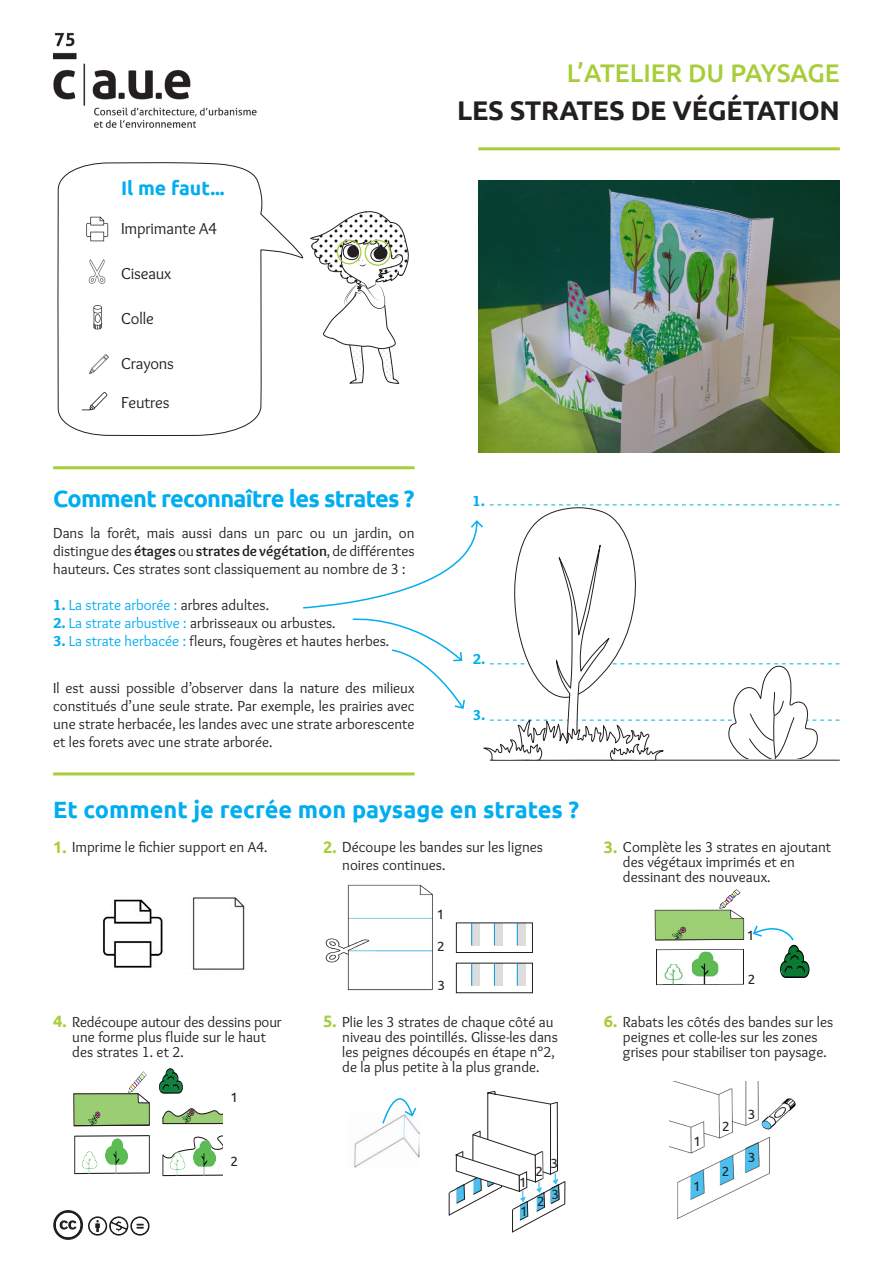
<style>
.page{position:relative;width:893px;height:1263px;background:#fff}
.page>*{position:absolute;margin:0;border:0;box-sizing:border-box;transform-origin:0 0}
.t1{font:700 27px "Ubuntu";letter-spacing:-.01em;color:#231f20}
.t2{font:500 25.5px "Ubuntu";color:#a6ce39}
.t3{font:700 23.55px "Ubuntu";letter-spacing:-.015em;color:#00aeef}
.t4{font:700 19.5px "Ubuntu";color:#00aeef}
.t5{font:16.5px "Overlock";letter-spacing:-.01em;color:#231f20}
.t6{font:15px/18px "Overlock";color:#231f20}
.t7{font:15px "Overlock";color:#00aeef}
.t8{font:900 15px "Overlock";color:#00aeef}
.t9{font:13.5px "Ubuntu";color:#231f20}
.s1{font-weight:700}
.s2{font-weight:900}
.s3{color:#231f20}
.s4{font-weight:900;color:#00aeef}
.s5{color:#00aeef}
.s6{font-family:"Ubuntu";font-weight:700;font-size:16.5px;color:#a6ce39}
</style>
<div class="page">
<img style="left:53px;top:32px;width:204px;height:96px">
<hr style="left:53px;top:466px;width:362px;height:3px;background:#a6ce39">
<hr style="left:478px;top:147px;width:362px;height:3px;background:#a6ce39">
<hr style="left:53px;top:772px;width:362px;height:3px;background:#a6ce39">
<svg style="left:312px;top:211px;width:97px;height:173px"></svg>
<svg style="left:53px;top:1210px;width:97px;height:30px"></svg>
<svg style="left:58px;top:162px;width:254px;height:274px"></svg>
<img style="left:80px;top:257px;width:34px;height:34px">
<img style="left:85px;top:214px;width:25px;height:29px">
<img style="left:81px;top:390px;width:29px;height:21px">
<img style="left:92px;top:305px;width:11px;height:24px">
<img style="left:83px;top:348px;width:28px;height:28px">
<hr style="left:490px;top:760px;width:349px;height:1px;background:#231f20">
<div style="left:456px;top:922px;width:77px;height:31px;border:1px solid #231f20"></div>
<div style="left:456px;top:963px;width:77px;height:30px;border:1px solid #231f20"></div>
<svg style="left:471px;top:923px;width:1px;height:22px"></svg>
<svg style="left:471px;top:963px;width:1px;height:23px"></svg>
<div style="left:472px;top:923px;width:8px;height:22px;background:#dedddd"></div>
<div style="left:472px;top:963px;width:8px;height:23px;background:#dedddd"></div>
<div style="left:494px;top:923px;width:8px;height:22px;background:#dedddd"></div>
<div style="left:494px;top:963px;width:8px;height:23px;background:#dedddd"></div>
<div style="left:517px;top:923px;width:8px;height:22px;background:#dedddd"></div>
<div style="left:517px;top:963px;width:8px;height:23px;background:#dedddd"></div>
<img style="left:325px;top:884px;width:108px;height:107px">
<img style="left:670px;top:1081px;width:126px;height:137px">
<svg style="left:162px;top:1108px;width:61px;height:16px"></svg>
<svg style="left:162px;top:1135px;width:61px;height:41px"></svg>
<hr style="left:74px;top:1136px;width:1px;height:38px;background:#231f20">
<img style="left:193px;top:1140px;width:23px;height:35px">
<svg style="left:159px;top:1068px;width:24px;height:25px"></svg>
<img style="left:168px;top:1153px;width:19px;height:24px">
<svg style="left:74px;top:1172px;width:76px;height:2px"></svg>
<svg style="left:74px;top:1135px;width:76px;height:2px"></svg>
<hr style="left:149px;top:1136px;width:1px;height:37px;background:#231f20">
<img style="left:105px;top:1138px;width:23px;height:35px">
<img style="left:80px;top:1151px;width:19px;height:24px">
<img style="left:129px;top:1071px;width:18px;height:21px">
<svg style="left:73px;top:1093px;width:77px;height:33px;background:#92bc70"></svg>
<hr style="left:656px;top:950px;width:1px;height:35px;background:#231f20">
<svg style="left:656px;top:949px;width:87px;height:1px"></svg>
<hr style="left:743px;top:949px;width:1px;height:35px;background:#231f20">
<img style="left:692px;top:951px;width:26px;height:33px">
<img style="left:664px;top:964px;width:19px;height:22px">
<svg style="left:657px;top:984px;width:87px;height:1px"></svg>
<svg style="left:655px;top:889px;width:89px;height:51px"></svg>
<img style="left:478px;top:181px;width:362px;height:272px">
<svg style="left:753px;top:925px;width:56px;height:53px"></svg>
<img style="left:354px;top:1125px;width:66px;height:43px">
<svg style="left:382px;top:1098px;width:35px;height:27px"></svg>
<svg style="left:449px;top:1091px;width:116px;height:142px"></svg>
<svg style="left:303px;top:504px;width:536px;height:256px"></svg>
<img style="left:102px;top:897px;width:143px;height:73px">
<p class="t2" style="left:567px;top:57px;width:275px">L’ATELIER DU PAYSAGE</p>
<p class="t4" style="left:121px;top:176px;width:105px">Il me faut...</p>
<p class="t5" style="left:121px;top:219px;width:97px">Imprimante A4</p>
<p class="t5" style="left:121px;top:264px;width:52px">Ciseaux</p>
<p class="t5" style="left:121px;top:309px;width:34px">Colle</p>
<p class="t5" style="left:121px;top:354px;width:54px">Crayons</p>
<p class="t5" style="left:121px;top:393px;width:50px">Feutres</p>
<p class="t3" style="left:53px;top:485px;width:363px">Comment reconnaître les strates ?</p>
<p class="t6" style="left:53px;top:524px;width:363px;text-align:justify">Dans la forêt, mais aussi dans un parc ou un jardin, on distingue des <span class="s1">étages</span> ou <span class="s1">strates de végétation</span>, de différentes hauteurs. Ces strates sont classiquement au nombre de 3 :</p>
<p class="t7" style="left:53px;top:596px;width:217px"><span class="s2">1.</span> La strate arborée : <span class="s3">arbres adultes.</span></p>
<p class="t6" style="left:53px;top:614px;width:284px"><span class="s4">2.</span> <span class="s5">La strate arbustive :</span> arbrisseaux ou arbustes.</p>
<p class="t6" style="left:53px;top:632px;width:338px"><span class="s4">3.</span> <span class="s5">La strate herbacée :</span> fleurs, fougères et hautes herbes.</p>
<p class="t6" style="left:53px;top:679px;width:363px;text-align:justify">Il est aussi possible d’observer dans la nature des milieux constitués d’une seule strate. Par exemple, les prairies avec une strate herbacée, les landes avec une strate arborescente et les forets avec une strate arborée.</p>
<p class="t1" style="left:457px;top:94px;width:384px">LES STRATES DE VÉGÉTATION</p>
<p class="t8" style="left:473px;top:491px;width:14px">1.</p>
<p class="t8" style="left:473px;top:650px;width:14px">2.</p>
<p class="t8" style="left:473px;top:705px;width:14px">3.</p>
<p class="t3" style="left:53px;top:795px;width:528px">Et comment je recrée mon paysage en strates ?</p>
<p class="t6" style="left:53px;top:838px;width:216px"><span class="s6">1.</span> Imprime le fichier support en A4.</p>
<p class="t6" style="left:604px;top:838px;width:229px"><span class="s6">3.</span> Complète les 3 strates en ajoutant</p>
<p class="t6" style="left:623px;top:855px;width:174px;line-height:15px">des végétaux imprimés et en dessinant des nouveaux.</p>
<p class="t6" style="left:323px;top:838px;width:221px"><span class="s6">2.</span> Découpe les bandes sur les lignes</p>
<p class="t6" style="left:342px;top:856px;width:105px">noires continues.</p>
<p class="t6" style="left:53px;top:1013px;width:230px"><span class="s6">4.</span> Redécoupe autour des dessins pour</p>
<p class="t6" style="left:72px;top:1028px;width:195px">une forme plus fluide sur le haut</p>
<p class="t6" style="left:72px;top:1043px;width:113px">des strates 1. et 2.</p>
<p class="t9" style="left:231px;top:1089px;width:9px">1</p>
<p class="t9" style="left:231px;top:1153px;width:9px">2</p>
<p class="t9" style="left:437px;top:906px;width:9px">1</p>
<p class="t9" style="left:437px;top:938px;width:9px">2</p>
<p class="t9" style="left:437px;top:977px;width:9px">3</p>
<p class="t6" style="left:323px;top:1013px;width:232px"><span class="s6">5.</span> Plie les 3 strates de chaque côté au</p>
<p class="t6" style="left:342px;top:1029px;width:217px;line-height:15px">niveau des pointillés. Glisse-les dans les peignes découpés en étape n°2, de la plus petite à la plus grande.</p>
<p class="t9" style="left:519px;top:1174px;width:9px">1</p>
<p class="t9" style="left:520px;top:1203px;width:9px">1</p>
<p class="t9" style="left:551px;top:1155px;width:9px">3</p>
<p class="t9" style="left:551px;top:1186px;width:9px">3</p>
<p class="t9" style="left:535px;top:1163px;width:9px">2</p>
<p class="t9" style="left:537px;top:1193px;width:9px">2</p>
<p class="t9" style="left:747px;top:927px;width:9px">1</p>
<p class="t9" style="left:748px;top:971px;width:9px">2</p>
<p class="t6" style="left:604px;top:1013px;width:231px"><span class="s6">6.</span> Rabats les côtés des bandes sur les</p>
<p class="t6" style="left:623px;top:1029px;width:205px;line-height:15px">peignes et colle-les sur les zones grises pour stabiliser ton paysage.</p>
<p class="t9" style="left:693px;top:1133px;width:9px">1</p>
<p class="t9" style="left:693px;top:1177px;width:9px">1</p>
<p class="t9" style="left:722px;top:1118px;width:9px">2</p>
<p class="t9" style="left:722px;top:1163px;width:9px">2</p>
<p class="t9" style="left:748px;top:1106px;width:9px">3</p>
<p class="t9" style="left:748px;top:1149px;width:9px">3</p>
</div>
